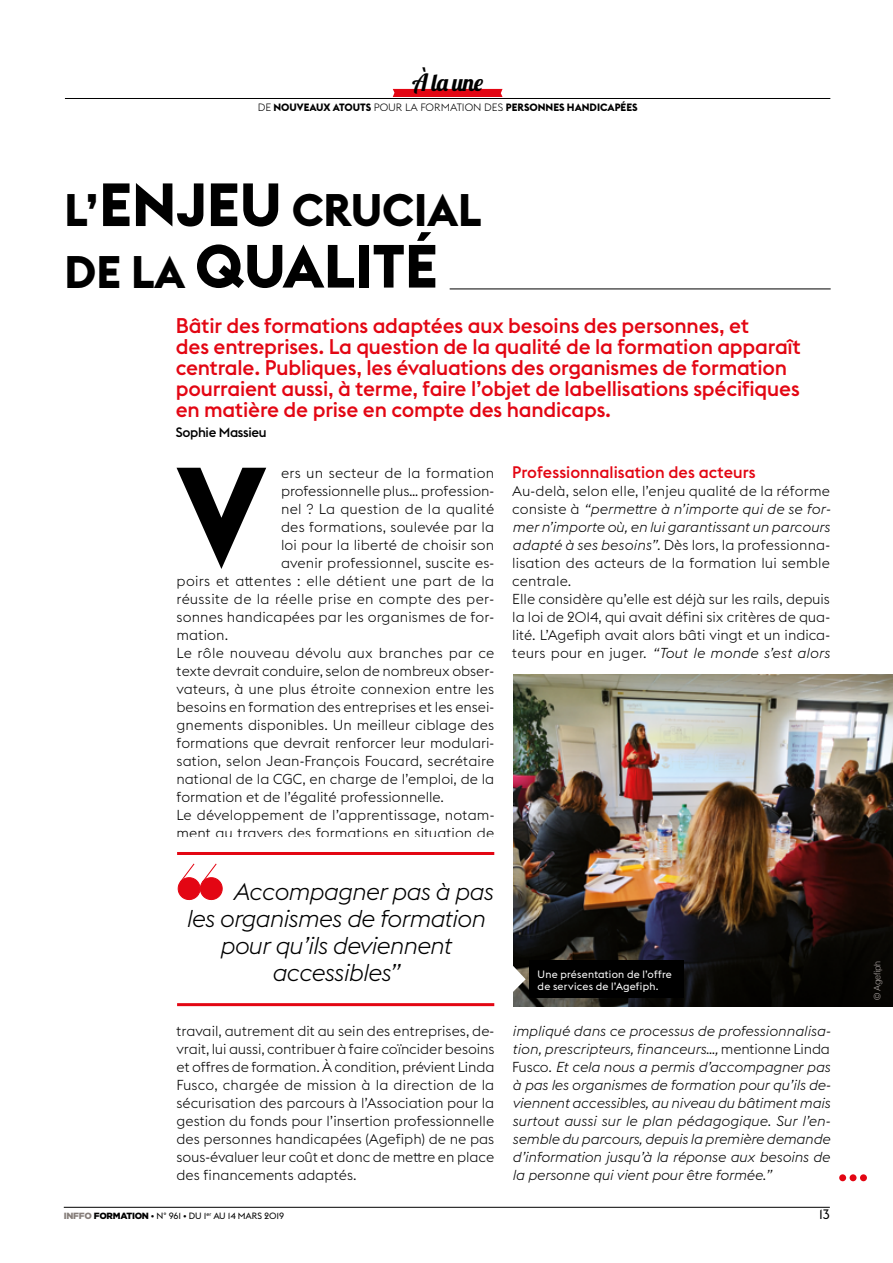
<style>
.page{position:relative;width:893px;height:1263px;background:#fff}
.page>*{position:absolute;margin:0;border:0;box-sizing:border-box;transform-origin:0 0}
.t1{font:700 141px "Euclid Flex";color:#000;scale:.95 1}
.t2{font:700 60px "Euclid Flex";color:#000}
.t3{font:700 45px "Euclid Flex";color:#000}
.t4{font:italic 300 24px "Euclid Flex";letter-spacing:-.03em;color:#000}
.t5{font:23.7px "Lobster 1.4";color:#000}
.t6{font:500 21px/21px "Euclid Flex";letter-spacing:-.01em;color:#e30613}
.t7{font:500 16.5px "Euclid Flex";color:#e30613}
.t8{font:300 14.25px/18px "Euclid Flex";letter-spacing:.005em;color:#000}
.t9{font:italic 300 14.25px/18px "Euclid Flex";letter-spacing:-.01em;color:#000;text-align:justify}
.t10{font:300 14.25px "Euclid Flex";letter-spacing:.025em;color:#000}
.t11{font:500 13.5px "Euclid Flex";letter-spacing:-.025em;color:#000}
.t12{font:13.5px "Euclid Flex";color:#000}
.t13{font:700 10.5px "Euclid Flex";color:#000}
.t14{font:10.5px/12px "Euclid Flex";letter-spacing:.02em;color:#fff}
.t15{font:9px "Euclid Flex";letter-spacing:-.01em;color:#000}
.t16{font:300 9px "Helvetica";letter-spacing:-.025em;color:#aea7a4}
.s1{font-weight:300}
.s2{font-size:60px}
.s3{font-size:45px}
.s4{font-style:italic}
.s5{font-style:normal}
.s6{font-family:"Gotham";font-weight:900;color:#867e7a}
.s7{font-family:"Gotham";font-weight:900}
</style>
<div class="page">
<hr style="left:64px;top:1207px;width:766px;height:1px;background:#000">
<svg style="left:393px;top:89px;width:110px;height:8px"></svg>
<hr style="left:65px;top:98px;width:765px;height:1px;background:#000">
<hr style="left:450px;top:289px;width:381px;height:1px;background:#000">
<img style="left:513px;top:675px;width:380px;height:331px">
<svg style="left:177px;top:863px;width:46px;height:38px"></svg>
<hr style="left:177px;top:852px;width:317px;height:3px;background:#e30613">
<hr style="left:177px;top:1003px;width:317px;height:3px;background:#e30613">
<svg style="left:839px;top:1174px;width:28px;height:7px"></svg>
<div style="left:529px;top:960px;width:154px;height:37px;background:#000"></div>
<svg style="left:513px;top:964px;width:13px;height:30px"></svg>
<h3 class="t5" style="left:412px;top:67px;width:73px">À la une</h3>
<p class="t13" style="left:258px;top:102px;width:381px"><span class="s1">DE</span> NOUVEAUX ATOUTS <span class="s1">POUR LA FORMATION DES</span> PERSONNES HANDICAPÉES</p>
<h3 class="t3" style="left:65px;top:184px;width:418px">L’<span class="s2">ENJEU</span> CRUCIAL</h3>
<h2 class="t2" style="left:65px;top:232px;width:375px"><span class="s3">DE LA</span> QUALITÉ</h2>
<p class="t6" style="left:176px;top:316px;width:626px">Bâtir des formations adaptées aux besoins des personnes, et<br>des entreprises. La question de la qualité de la formation apparaît centrale. Publiques, les évaluations des organismes de formation pourraient aussi, à terme, faire l’objet de labellisations spécifiques en matière de prise en compte des handicaps.</p>
<p class="t11" style="left:176px;top:424px;width:93px">Sophie Massieu</p>
<h1 class="t1" style="left:178px;top:437px;width:93px">V</h1>
<p class="t8" style="left:281px;top:464px;width:215px">ers un secteur de la formation</p>
<p class="t8" style="left:281px;top:482px;width:215px">professionnelle plus… profession-</p>
<p class="t8" style="left:281px;top:500px;width:215px">nel ? La question de la qualité</p>
<p class="t8" style="left:281px;top:518px;width:215px">des formations, soulevée par la</p>
<p class="t8" style="left:281px;top:536px;width:215px">loi pour la liberté de choisir son</p>
<p class="t8" style="left:281px;top:554px;width:215px">avenir professionnel, suscite es-</p>
<p class="t10" style="left:177px;top:573px;width:319px">poirs et attentes : elle détient une part de la</p>
<p class="t8" style="left:177px;top:590px;width:319px">réussite de la réelle prise en compte des per-</p>
<p class="t8" style="left:177px;top:608px;width:319px">sonnes handicapées par les organismes de for-</p>
<p class="t8" style="left:177px;top:626px;width:53px">mation.</p>
<p class="t10" style="left:177px;top:645px;width:319px">Le rôle nouveau dévolu aux branches par ce</p>
<p class="t8" style="left:177px;top:662px;width:319px">texte devrait conduire, selon de nombreux obser-</p>
<p class="t8" style="left:177px;top:680px;width:319px">vateurs, à une plus étroite connexion entre les</p>
<p class="t8" style="left:177px;top:698px;width:319px">besoins en formation des entreprises et les ensei-</p>
<p class="t8" style="left:177px;top:716px;width:319px">gnements disponibles. Un meilleur ciblage des</p>
<p class="t8" style="left:177px;top:734px;width:319px">formations que devrait renforcer leur modulari-</p>
<p class="t8" style="left:177px;top:752px;width:319px">sation, selon Jean-François Foucard, secrétaire</p>
<p class="t8" style="left:177px;top:770px;width:319px">national de la CGC, en charge de l’emploi, de la</p>
<p class="t8" style="left:177px;top:788px;width:269px">formation et de l’égalité professionnelle.</p>
<p class="t8" style="left:177px;top:806px;width:319px">Le développement de l’apprentissage, notam-</p>
<p class="t8" style="left:177px;top:824px;width:319px">ment au travers des formations en situation de</p>
<p class="t7" style="left:512px;top:462px;width:245px">Professionnalisation des acteurs</p>
<p class="t8" style="left:512px;top:482px;width:319px">Au-delà, selon elle, l’enjeu qualité de la réforme consiste à <span class="s4">“permettre à n’importe qui de se for&shy;mer n’importe où, en lui garantissant un parcours adapté à ses besoins”</span>. Dès lors, la professionna&shy;lisation des acteurs de la formation lui semble centrale.<br>Elle considère qu’elle est déjà sur les rails, depuis la loi de 2014, qui avait défini six critères de qua&shy;lité. L’Agefiph avait alors bâti vingt et un indica&shy;teurs pour en juger. <span class="s4">“Tout le monde s’est alors</span></p>
<h3 class="t4" style="left:233px;top:878px;width:262px">Accompagner pas à pas</h3>
<h3 class="t4" style="left:186px;top:905px;width:301px">les organismes de formation</h3>
<h3 class="t4" style="left:219px;top:932px;width:233px">pour qu’ils deviennent</h3>
<h3 class="t4" style="left:271px;top:959px;width:129px">accessibles”</h3>
<p class="t16" style="left:870px;top:1000px;width:41px;rotate:-90deg">© Agefiph</p>
<p class="t14" style="left:538px;top:968px;width:136px">Une présentation de l’offre de services de l’Agefiph.</p>
<p class="t8" style="left:177px;top:1022px;width:319px;text-align:justify">travail, autrement dit au sein des entreprises, de&shy;vrait, lui aussi, contribuer à faire coïncider besoins et offres de formation. À condition, prévient Linda Fusco, chargée de mission à la direction de la sécurisation des parcours à l’Association pour la gestion du fonds pour l’insertion professionnelle des personnes handicapées (Agefiph) de ne pas sous-évaluer leur coût et donc de mettre en place des financements adaptés.</p>
<p class="t9" style="left:512px;top:1022px;width:319px">impliqué dans ce processus de professionnalisa&shy;tion, prescripteurs, financeurs…, <span class="s5">mentionne Linda Fusco.</span> Et cela nous a permis d’accompagner pas à pas les organismes de formation pour qu’ils de&shy;viennent accessibles, au niveau du bâtiment mais surtout aussi sur le plan pédagogique. Sur l’en&shy;semble du parcours, depuis la première demande d’information jusqu’à la réponse aux besoins de la personne qui vient pour être formée.”</p>
<p class="t15" style="left:64px;top:1210px;width:222px"><span class="s6">INFFO</span> <span class="s7">FORMATION</span> • N° 961 • DU 1<sup>er</sup> AU 14 MARS 2019</p>
<p class="t12" style="left:819px;top:1207px;width:12px">13</p>
</div>
